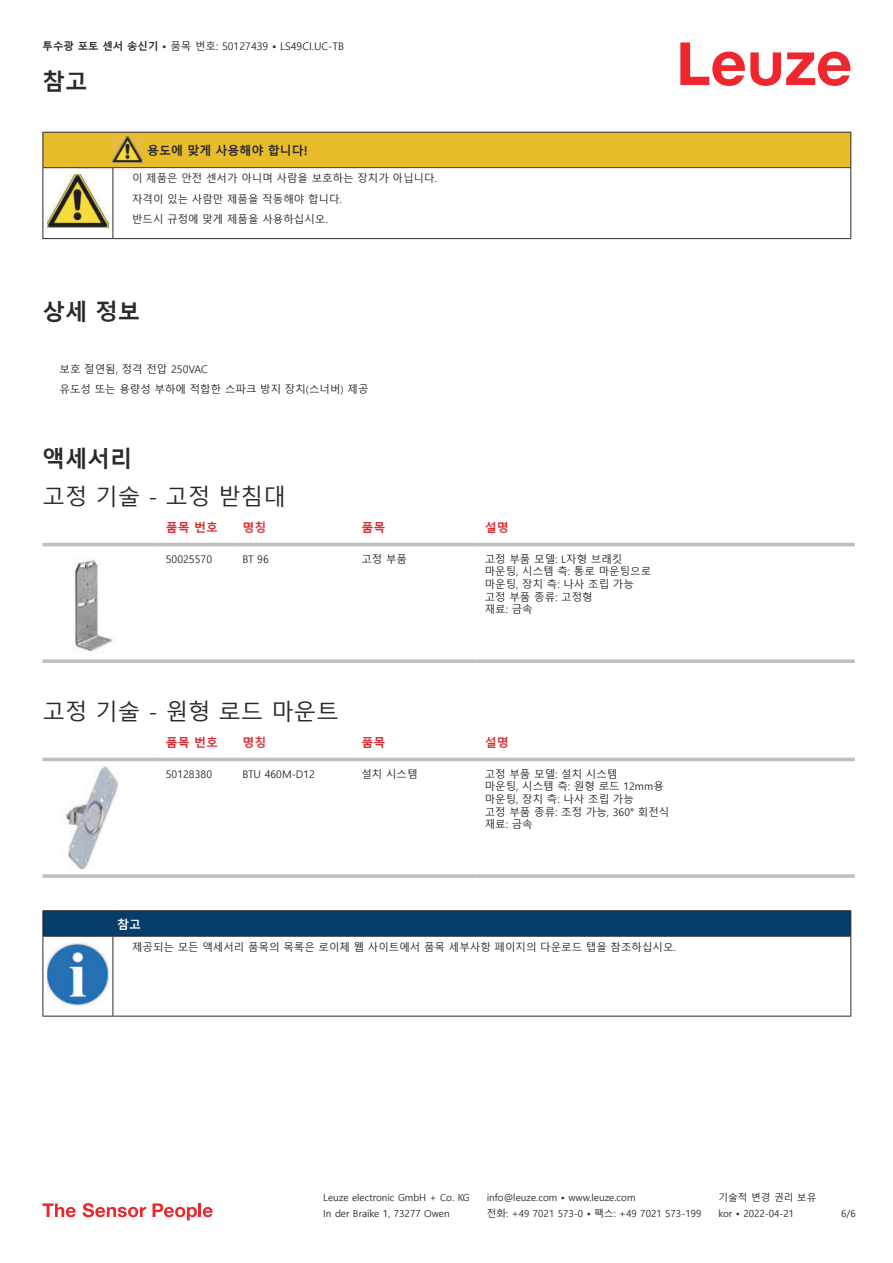
<style>
.page{position:relative;width:893px;height:1263px;background:#fff}
.page>*{position:absolute;margin:0;border:0;box-sizing:border-box;transform-origin:0 0}
.t1{font:22.5px "Malgun Gothic";color:#2b292a}
.t2{font:700 22.5px "Malgun Gothic";color:#2b292a}
.t3{font:700 12px "Malgun Gothic";color:#db2a30}
.t4{font:700 12px "Malgun Gothic";color:#2b292a}
.t5{font:700 12px "Malgun Gothic";color:#fff}
.t6{font:10.5px/12.6px "Malgun Gothic";color:#2b292a}
.t7{font:9.75px "Malgun Gothic";color:#2b292a}
.s1{font-weight:700}
</style>
<div class="page">
<svg style="left:680px;top:43px;width:170px;height:43px"></svg>
<svg style="left:43px;top:542px;width:812px;height:5px;fill:#efeff0"></svg>
<hr style="left:43px;top:543px;width:114px;height:3px;background:#bdbfc1">
<hr style="left:157px;top:543px;width:77px;height:3px;background:#bdbfc1">
<hr style="left:234px;top:543px;width:119px;height:3px;background:#bdbfc1">
<hr style="left:353px;top:543px;width:123px;height:3px;background:#bdbfc1">
<hr style="left:476px;top:543px;width:379px;height:3px;background:#bdbfc1">
<svg style="left:43px;top:659px;width:114px;height:4px"></svg>
<svg style="left:157px;top:659px;width:77px;height:4px"></svg>
<svg style="left:234px;top:659px;width:119px;height:4px"></svg>
<svg style="left:353px;top:659px;width:123px;height:4px"></svg>
<svg style="left:476px;top:659px;width:379px;height:4px;background:#c3c5c7"></svg>
<img style="left:73px;top:559px;width:44px;height:93px">
<div style="left:43px;top:757px;width:812px;height:5px;background:#eeefef"></div>
<hr style="left:43px;top:758px;width:114px;height:3px;background:#bdbfc1">
<hr style="left:157px;top:758px;width:77px;height:3px;background:#bdbfc1">
<hr style="left:234px;top:758px;width:119px;height:3px;background:#bdbfc1">
<hr style="left:353px;top:758px;width:123px;height:3px;background:#bdbfc1">
<hr style="left:476px;top:758px;width:379px;height:3px;background:#bdbfc1">
<svg style="left:43px;top:874px;width:114px;height:4px"></svg>
<hr style="left:157px;top:874px;width:77px;height:4px;background:#c6c8c9">
<svg style="left:234px;top:874px;width:119px;height:4px"></svg>
<svg style="left:353px;top:874px;width:123px;height:4px"></svg>
<hr style="left:476px;top:874px;width:379px;height:4px;background:#c6c8c9">
<img style="left:65px;top:765px;width:54px;height:106px">
<svg style="left:44px;top:937px;width:806px;height:79px"></svg>
<hr style="left:43px;top:910px;width:70px;height:1px;background:#2b292a">
<hr style="left:43px;top:936px;width:70px;height:1px;background:#2b292a">
<hr style="left:113px;top:910px;width:738px;height:1px;background:#2b292a">
<svg style="left:43px;top:911px;width:808px;height:25px;background:#063c67"></svg>
<hr style="left:113px;top:936px;width:738px;height:1px;background:#2b292a">
<hr style="left:43px;top:936px;width:1px;height:76px;background:#2b292a">
<hr style="left:113px;top:936px;width:1px;height:76px;background:#2b292a">
<hr style="left:850px;top:936px;width:1px;height:76px;background:#2b292a">
<hr style="left:43px;top:1016px;width:70px;height:1px;background:#2b292a">
<hr style="left:113px;top:1016px;width:738px;height:1px;background:#2b292a">
<img style="left:47px;top:943px;width:61px;height:62px">
<div style="left:115px;top:937px;width:734px;height:20px;background:#fff"></div>
<svg style="left:43px;top:1203px;width:33px;height:14px"></svg>
<svg style="left:83px;top:1203px;width:63px;height:14px"></svg>
<svg style="left:153px;top:1203px;width:44px;height:17px"></svg>
<hr style="left:198px;top:1203px;width:3px;height:14px;background:#ed272d">
<svg style="left:203px;top:1207px;width:10px;height:10px"></svg>
<hr style="left:43px;top:238px;width:70px;height:1px;background:#2b292a">
<hr style="left:113px;top:238px;width:30px;height:1px;background:#2b292a">
<hr style="left:143px;top:238px;width:708px;height:1px;background:#2b292a">
<svg style="left:43px;top:132px;width:808px;height:106px"></svg>
<p class="t6" style="left:43px;top:40px;width:303px"><span class="s1">투수광 포토 센서 송신기 •</span> 품목 번호: 50127439 <span class="s1">•</span> LS49CI.UC-TB</p>
<h1 class="t2" style="left:43px;top:69px;width:46px">참고</h1>
<p class="t4" style="left:147px;top:144px;width:162px">용도에 맞게 사용해야 합니다!</p>
<p class="t6" style="left:132px;top:169px;width:306px;line-height:20.2px">이 제품은 안전 센서가 아니며 사람을 보호하는 장치가 아닙니다. 자격이 있는 사람만 제품을 작동해야 합니다.<br>반드시 규정에 맞게 제품을 사용하십시오.</p>
<h1 class="t2" style="left:43px;top:298px;width:99px">상세 정보</h1>
<p class="t6" style="left:60px;top:359px;width:310px;line-height:20.2px">보호 절연됨, 정격 전압 250VAC<br>유도성 또는 용량성 부하에 적합한 스파크 방지 장치(스너버) 제공</p>
<h1 class="t2" style="left:43px;top:445px;width:91px">액세서리</h1>
<h1 class="t1" style="left:43px;top:484px;width:245px">고정 기술 - 고정 받침대</h1>
<p class="t3" style="left:166px;top:520px;width:54px">품목 번호</p>
<p class="t3" style="left:242px;top:520px;width:25px">명칭</p>
<p class="t3" style="left:361px;top:520px;width:25px">품목</p>
<p class="t3" style="left:485px;top:520px;width:25px">설명</p>
<p class="t6" style="left:166px;top:553px;width:48px">50025570</p>
<p class="t6" style="left:242px;top:553px;width:28px">BT 96</p>
<p class="t6" style="left:361px;top:553px;width:47px">고정 부품</p>
<p class="t6" style="left:485px;top:553px;width:168px">고정 부품 모델: L자형 브래킷 마운팅, 시스템 측: 통로 마운팅으로 마운팅, 장치 측: 나사 조립 가능 고정 부품 종류: 고정형<br>재료: 금속</p>
<h1 class="t1" style="left:43px;top:699px;width:298px">고정 기술 - 원형 로드 마운트</h1>
<p class="t3" style="left:166px;top:735px;width:54px">품목 번호</p>
<p class="t3" style="left:242px;top:735px;width:25px">명칭</p>
<p class="t3" style="left:361px;top:735px;width:25px">품목</p>
<p class="t3" style="left:485px;top:735px;width:25px">설명</p>
<p class="t6" style="left:166px;top:768px;width:48px">50128380</p>
<p class="t6" style="left:242px;top:768px;width:74px">BTU 460M-D12</p>
<p class="t6" style="left:361px;top:768px;width:58px">설치 시스템</p>
<p class="t6" style="left:485px;top:768px;width:186px">고정 부품 모델: 설치 시스템<br>마운팅, 시스템 측: 원형 로드 12mm용 마운팅, 장치 측: 나사 조립 가능<br>고정 부품 종류: 조정 가능, 360° 회전식 재료: 금속</p>
<p class="t5" style="left:117px;top:917px;width:25px">참고</p>
<p class="t6" style="left:132px;top:941px;width:545px">제공되는 모든 액세서리 품목의 목록은 로이체 웹 사이트에서 품목 세부사항 페이지의 다운로드 탭을 참조하십시오.</p>
<p class="t7" style="left:323px;top:1192px;width:148px">Leuze electronic GmbH + Co. KG</p>
<p class="t7" style="left:487px;top:1192px;width:150px">info@leuze.com • www.leuze.com</p>
<p class="t7" style="left:718px;top:1192px;width:100px">기술적 변경 권리 보유</p>
<p class="t7" style="left:323px;top:1208px;width:128px">In der Braike 1, 73277 Owen</p>
<p class="t7" style="left:487px;top:1208px;width:216px">전화: +49 7021 573-0 • 팩스: +49 7021 573-199</p>
<p class="t7" style="left:718px;top:1208px;width:77px">kor • 2022-04-21</p>
<p class="t7" style="left:841px;top:1208px;width:16px">6 /6</p>
</div>
